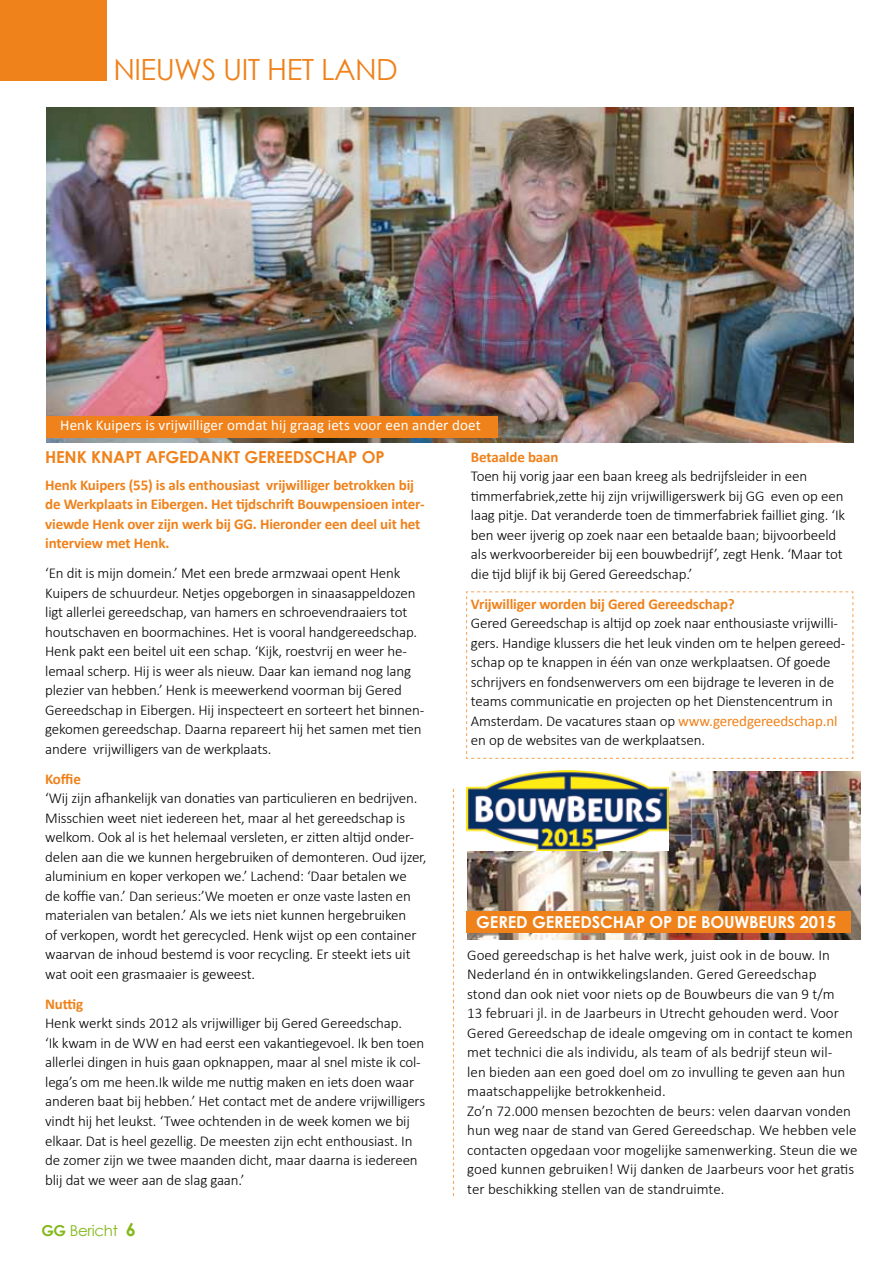
<style>
.page{position:relative;width:893px;height:1263px;background:#fff}
.page>*{position:absolute;margin:0;border:0;box-sizing:border-box;transform-origin:0 0}
.t1{font:29.25px "Century Gothic";letter-spacing:-.02em;color:#ef821b}
.t2{font:700 16.5px "Century Gothic";letter-spacing:-.01em;color:#fff}
.t3{font:700 16.5px "Century Gothic";letter-spacing:-.01em;color:#ef821b}
.t4{font:300 15px/19.5px "Calibri";letter-spacing:-.01em;color:#000}
.t5{font:700 15px/19.5px "Calibri";letter-spacing:-.01em;color:#ef821b}
.t6{font:15px "Calibri";letter-spacing:.01em;color:#fff}
.t7{font:15px "Century Gothic";letter-spacing:-.02em;color:#83b81a}
.s1{font-weight:400;color:#ef821b}
.s2{font-weight:700}
.s3{font-weight:700;font-size:18px}
</style>
<div class="page">
<div style="left:0;top:0;width:106px;height:81px;background:#ef821b"></div>
<img style="left:46px;top:107px;width:808px;height:336px">
<div style="left:46px;top:416px;width:451px;height:21px;background:#ef821b"></div>
<img style="left:467px;top:772px;width:394px;height:167px">
<img style="left:466px;top:771px;width:203px;height:80px">
<div style="left:466px;top:912px;width:384px;height:21px;background:#ef821b"></div>
<svg style="left:466px;top:591px;width:388px;height:168px"></svg>
<svg style="left:453px;top:789px;width:1px;height:407px"></svg>
<h1 class="t1" style="left:114px;top:52px;width:227px">NIEUWS UIT HET LAND</h1>
<p class="t6" style="left:60px;top:415px;width:422px">Henk Kuipers is vrijwilliger omdat hij graag iets voor een ander doet</p>
<p class="t5" style="left:471px;top:447px;width:89px">Betaalde baan</p>
<p class="t4" style="left:471px;top:466px;width:376px">Toen hij vorig jaar een baan kreeg als bedrijfsleider in een timmerfabriek,zette hij zijn vrijwilligerswerk bij GG even op een laag pitje. Dat veranderde toen de timmerfabriek failliet ging. ‘Ik ben weer ijverig op zoek naar een betaalde baan; bijvoorbeeld als werkvoorbereider bij een bouwbedrijf’, zegt Henk. ‘Maar tot die tijd blijf ik bij Gered Gereedschap.’</p>
<p class="t5" style="left:471px;top:594px;width:265px">Vrijwilliger worden bij Gered Gereedschap?</p>
<p class="t4" style="left:471px;top:613px;width:376px">Gered Gereedschap is altijd op zoek naar enthousiaste vrijwilli&shy;gers. Handige klussers die het leuk vinden om te helpen gereed&shy;schap op te knappen in één van onze werkplaatsen. Of goede schrijvers en fondsenwervers om een bijdrage te leveren in de teams communicatie en projecten op het Dienstencentrum in Amsterdam. De vacatures staan op <span class="s1">www.geredgereedschap.nl </span>en op de websites van de werkplaatsen.</p>
<p class="t3" style="left:45px;top:446px;width:341px">HENK KNAPT AFGEDANKT GEREEDSCHAP OP</p>
<p class="t5" style="left:45px;top:475px;width:381px">Henk Kuipers (55) is als enthousiast vrijwilliger betrokken bij de Werkplaats in Eibergen. Het tijdschrift Bouwpensioen inter&shy;viewde Henk over zijn werk bij GG. Hieronder een deel uit het interview met Henk.</p>
<p class="t4" style="left:45px;top:563px;width:381px">‘En dit is mijn domein.’ Met een brede armzwaai opent Henk Kuipers de schuurdeur. Netjes opgeborgen in sinaasappeldozen ligt allerlei gereedschap, van hamers en schroevendraaiers tot houtschaven en boormachines. Het is vooral handgereedschap.<br>Henk pakt een beitel uit een schap. ‘Kijk, roestvrij en weer he&shy;lemaal scherp. Hij is weer als nieuw. Daar kan iemand nog lang plezier van hebben.’ Henk is meewerkend voorman bij Gered Gereedschap in Eibergen. Hij inspecteert en sorteert het binnen&shy;gekomen gereedschap. Daarna repareert hij het samen met tien andere vrijwilligers van de werkplaats.</p>
<p class="t5" style="left:45px;top:769px;width:37px">Koffie</p>
<p class="t4" style="left:45px;top:788px;width:383px">‘Wij zijn afhankelijk van donaties van particulieren en bedrijven.<br>Misschien weet niet iedereen het, maar al het gereedschap is welkom. Ook al is het helemaal versleten, er zitten altijd onder&shy;delen aan die we kunnen hergebruiken of demonteren. Oud ijzer, aluminium en koper verkopen we.’ Lachend: ‘Daar betalen we<br>de koffie van.’ Dan serieus:’We moeten er onze vaste lasten en materialen van betalen.’ Als we iets niet kunnen hergebruiken<br>of verkopen, wordt het gerecycled. Henk wijst op een container waarvan de inhoud bestemd is voor recycling. Er steekt iets uit wat ooit een grasmaaier is geweest.</p>
<p class="t5" style="left:45px;top:994px;width:40px">Nuttig</p>
<p class="t4" style="left:45px;top:1013px;width:381px">Henk werkt sinds 2012 als vrijwilliger bij Gered Gereedschap.<br>‘Ik kwam in de WW en had eerst een vakantiegevoel. Ik ben toen allerlei dingen in huis gaan opknappen, maar al snel miste ik col&shy;lega’s om me heen.Ik wilde me nuttig maken en iets doen waar anderen baat bij hebben.’ Het contact met de andere vrijwilligers vindt hij het leukst. ‘Twee ochtenden in de week komen we bij elkaar. Dat is heel gezellig. De meesten zijn echt enthousiast. In de zomer zijn we twee maanden dicht, maar daarna is iedereen blij dat we weer aan de slag gaan.’</p>
<p class="t2" style="left:476px;top:912px;width:361px">GERED GEREEDSCHAP OP DE BOUWBEURS 2015</p>
<p class="t4" style="left:467px;top:944px;width:392px">Goed gereedschap is het halve werk, juist ook in de bouw. In Nederland én in ontwikkelingslanden. Gered Gereedschap<br>stond dan ook niet voor niets op de Bouwbeurs die van 9 t/m<br>13 februari jl. in de Jaarbeurs in Utrecht gehouden werd. Voor Gered Gereedschap de ideale omgeving om in contact te komen met technici die als individu, als team of als bedrijf steun wil-<br>len bieden aan een goed doel om zo invulling te geven aan hun maatschappelijke betrokkenheid.<br>Zo’n 72.000 mensen bezochten de beurs: velen daarvan vonden hun weg naar de stand van Gered Gereedschap. We hebben vele contacten opgedaan voor mogelijke samenwerking. Steun die we goed kunnen gebruiken! Wij danken de Jaarbeurs voor het gratis ter beschikking stellen van de standruimte.</p>
<p class="t7" style="left:41px;top:1222px;width:96px"><span class="s2">GG</span> BERICHT <span class="s3">6</span></p>
</div>
